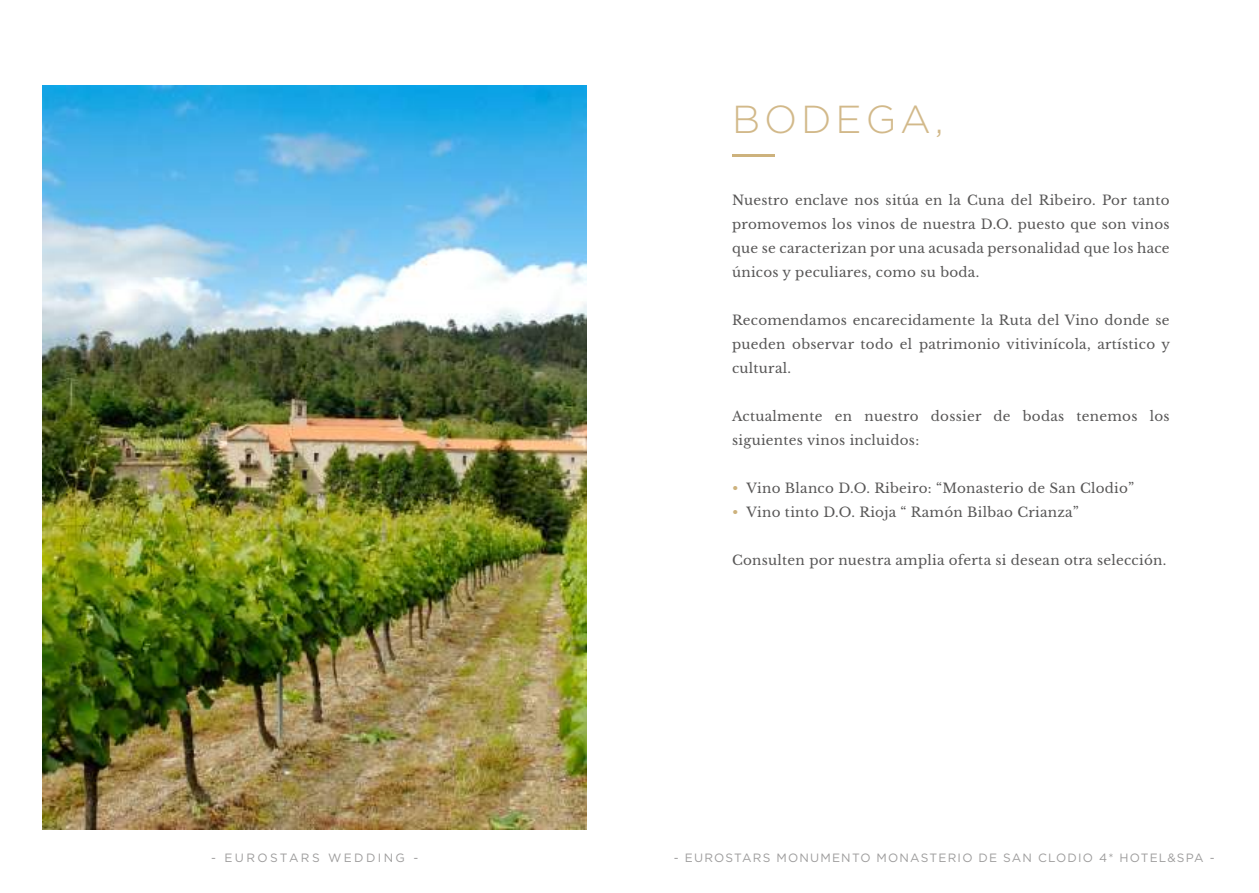
<style>
.page{position:relative;width:1259px;height:893px;background:#fff}
.page>*{position:absolute;margin:0;border:0;box-sizing:border-box;transform-origin:0 0}
.t1{font:300 39px "Gotham";letter-spacing:.1em;color:#d2b98a}
.t2{font:13.5px/24px "Libre Baskerville";letter-spacing:.02em;color:#575656;text-align:justify}
.t3{font:12px "Gotham";letter-spacing:.1em;color:#9d9c9c}
.t4{font:12px "Gotham";letter-spacing:.2em;color:#9d9c9c}
.s1{color:#cdb27d}
</style>
<div class="page">
<img style="left:43px;top:85px;width:544px;height:744px">
<hr style="left:732px;top:155px;width:42px;height:2px;background:#cdb27d">
<h1 class="t1" style="left:732px;top:95px;width:213px">BODEGA,</h1>
<p class="t2" style="left:732px;top:188px;width:439px">Nuestro enclave nos sitúa en la Cuna del Ribeiro. Por tanto promovemos los vinos de nuestra D.O. puesto que son vinos que se caracterizan por una acusada personalidad que los hace únicos y peculiares, como su boda.</p>
<p class="t2" style="left:732px;top:308px;width:439px">Recomendamos encarecidamente la Ruta del Vino donde se pueden observar todo el patrimonio vitivinícola, artístico y cultural.</p>
<p class="t2" style="left:732px;top:404px;width:439px">Actualmente en nuestro dossier de bodas tenemos los siguientes vinos incluidos:</p>
<p class="t2" style="left:732px;top:476px;width:403px"><span class="s1">•</span> Vino Blanco D.O. Ribeiro: “Monasterio de San Clodio”</p>
<p class="t2" style="left:732px;top:500px;width:348px"><span class="s1">•</span> Vino tinto D.O. Rioja “ Ramón Bilbao Crianza”</p>
<p class="t2" style="left:732px;top:548px;width:436px">Consulten por nuestra amplia oferta si desean otra selección.</p>
<p class="t4" style="left:211px;top:850px;width:209px">- EUROSTARS WEDDING -</p>
<p class="t3" style="left:674px;top:850px;width:542px">- EUROSTARS MONUMENTO MONASTERIO DE SAN CLODIO 4* HOTEL&amp;SPA -</p>
</div>
